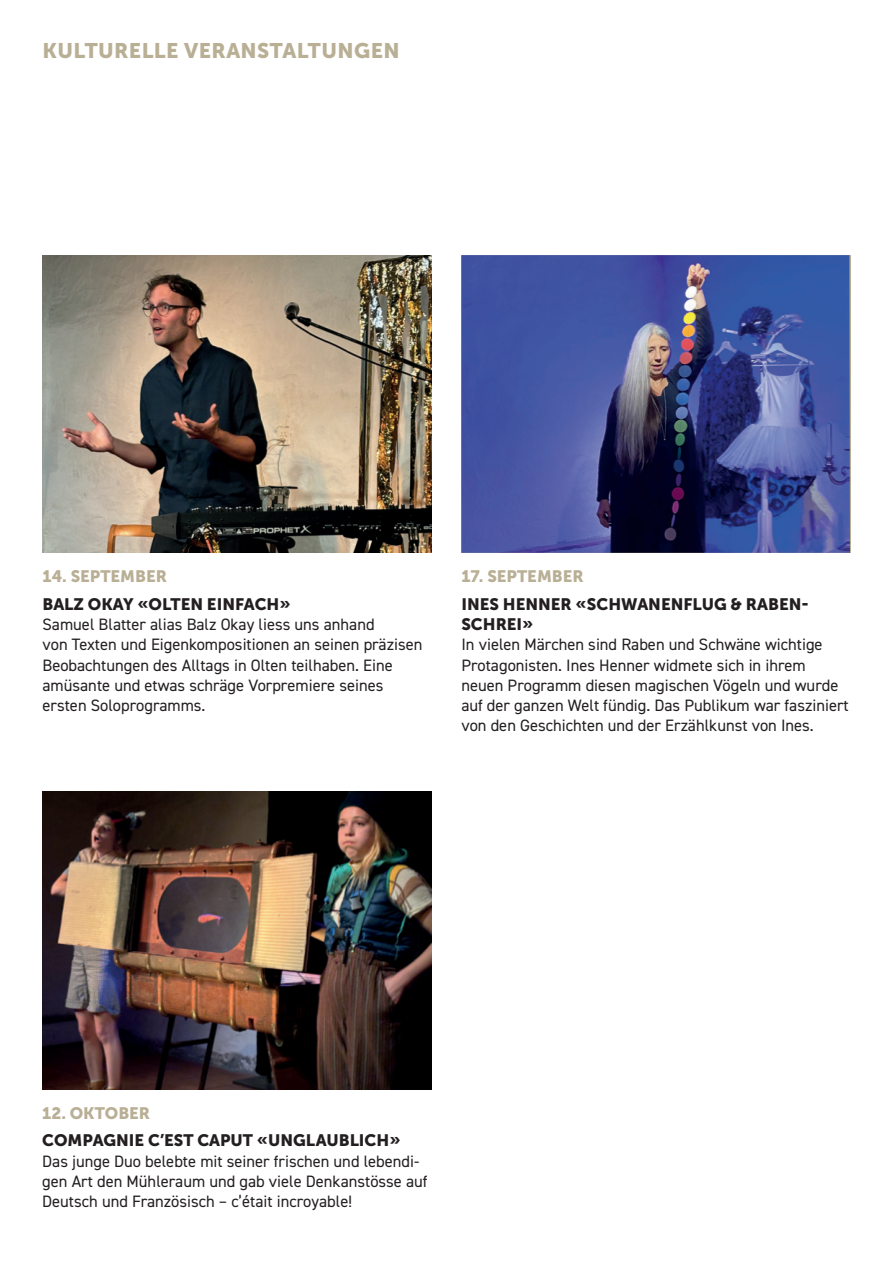
<style>
.page{position:relative;width:893px;height:1263px;background:#fff}
.page>*{position:absolute;margin:0;border:0;box-sizing:border-box;transform-origin:0 0}
.t1{font:21px "Museo Sans 900";letter-spacing:.02em;color:#b9af95}
.t2{font:16.5px/20.2px "DIN2014";color:#231f20}
.t3{font:16.5px/20.2px "Museo Sans 900";color:#231f20}
.t4{font:16.5px "Museo Sans 900";color:#b9af95}
</style>
<div class="page">
<img style="left:43px;top:255px;width:389px;height:298px">
<img style="left:461px;top:255px;width:389px;height:298px">
<img style="left:42px;top:792px;width:389px;height:297px">
<p class="t1" style="left:43px;top:39px;width:359px">KULTURELLE VERANSTALTUNGEN</p>
<p class="t4" style="left:43px;top:567px;width:126px">14. SEPTEMBER</p>
<p class="t3" style="left:43px;top:594px;width:250px">BALZ OKAY «OLTEN EINFACH»</p>
<p class="t2" style="left:43px;top:614px;width:381px">Samuel Blatter alias Balz Okay liess uns anhand<br>von Texten und Eigenkompositionen an seinen präzisen Beobachtungen des Alltags in Olten teilhaben. Eine amüsante und etwas schräge Vorpremiere seines ersten Soloprogramms.</p>
<p class="t4" style="left:461px;top:567px;width:124px">17. SEPTEMBER</p>
<p class="t3" style="left:461px;top:594px;width:349px">INES HENNER «SCHWANENFLUG &amp; RABEN-<br>SCHREI»</p>
<p class="t2" style="left:461px;top:634px;width:389px">In vielen Märchen sind Raben und Schwäne wichtige Protagonisten. Ines Henner widmete sich in ihrem neuen Programm diesen magischen Vögeln und wurde auf der ganzen Welt fündig. Das Publikum war fasziniert von den Geschichten und der Erzählkunst von Ines.</p>
<p class="t4" style="left:42px;top:1103px;width:110px">12. OKTOBER</p>
<p class="t3" style="left:42px;top:1130px;width:360px">COMPAGNIE C’EST CAPUT «UNGLAUBLICH»</p>
<p class="t2" style="left:42px;top:1150px;width:387px">Das junge Duo belebte mit seiner frischen und lebendi&shy;gen Art den Mühleraum und gab viele Denkanstösse auf<br>Deutsch und Französisch – c’était incroyable!</p>
</div>
